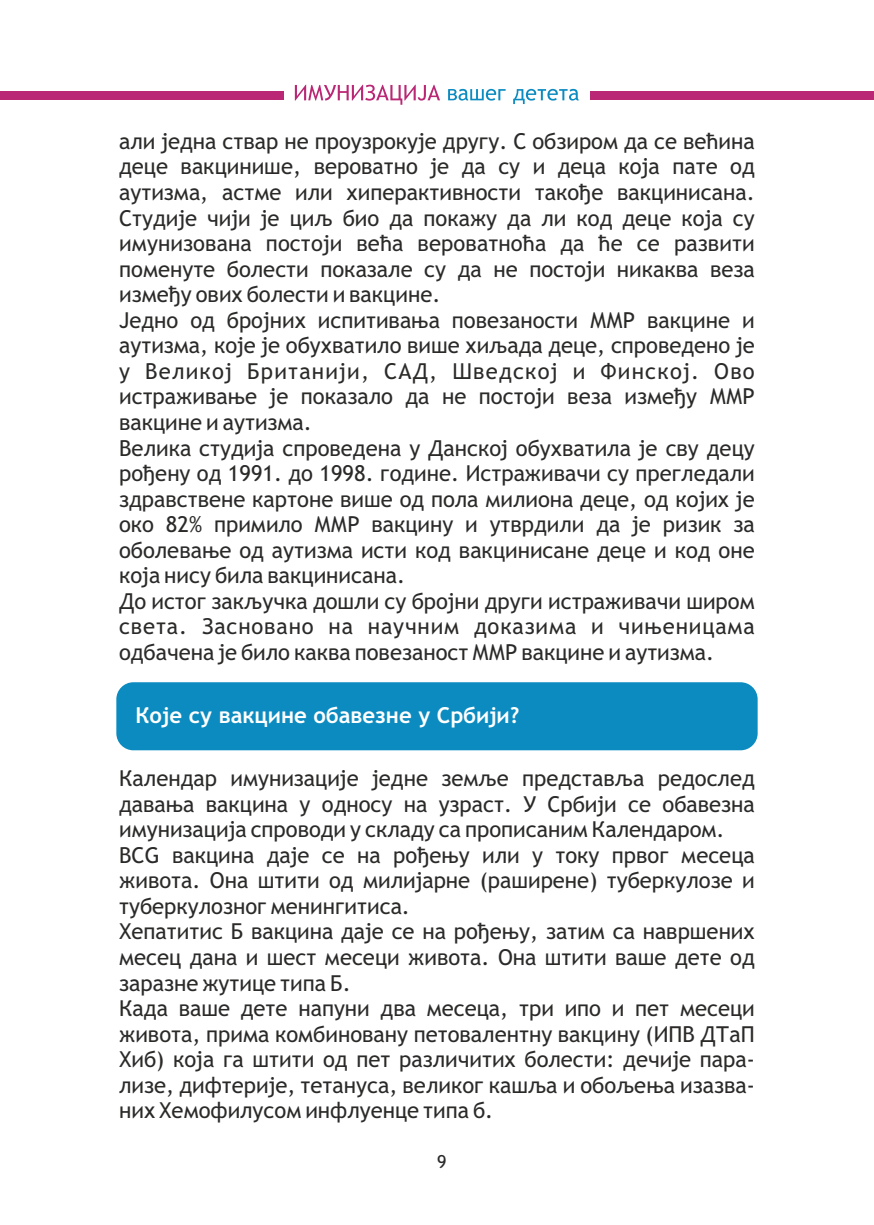
<style>
.page{position:relative;width:874px;height:1225px;background:#fff}
.page>*{position:absolute;margin:0;border:0;box-sizing:border-box;transform-origin:0 0}
.t1{font:22px/25.6px "Trebuchet MS";color:#2b2a29}
.t2{font:700 22px "Trebuchet MS";color:#fefefe}
.t3{font:18px "Trebuchet MS";color:#2b2a29}
</style>
<div class="page">
<div style="left:116px;top:682px;width:641px;height:68px;background:#0b8bc0;border-radius:17px"></div>
<div style="left:0;top:91px;width:283px;height:9px;background:#b92775"></div>
<div style="left:590px;top:91px;width:283px;height:9px;background:#b92775"></div>
<svg style="left:295px;top:85px;width:145px;height:20px"></svg>
<svg style="left:448px;top:89px;width:130px;height:15px"></svg>
<p class="t1" style="left:119px;top:130px;width:637px">али једна ствар не проузрокује другу. С обзиром да се већина деце вакцинише, вероватно је да су и деца која пате од аутизма, астме или хиперактивности такође вакцинисана.<br>Студије чији је циљ био да покажу да ли код деце која су имунизована постоји већа вероватноћа да ће се развити поменуте болести показале су да не постоји никаква веза између ових болести и вакцине.<br>Једно од бројних испитивања повезаности ММР вакцине и аутизма, које је обухватило више хиљада деце, спроведено је у Великој Британији, САД, Шведској и Финској. Ово истраживање је показало да не постоји веза између ММР вакцине и аутизма.<br>Велика студија спроведена у Данској обухватила је сву децу рођену од 1991. до 1998. године. Истраживачи су прегледали здравствене картоне више од пола милиона деце, од којих је око 82% примило ММР вакцину и утврдили да је ризик за оболевање од аутизма исти код вакцинисане деце и код оне која нису била вакцинисана.<br>До истог закључка дошли су бројни други истраживачи широм света. Засновано на научним доказима и чињеницама одбачена је било каква повезаност ММР вакцине и аутизма.</p>
<p class="t2" style="left:135px;top:707px;width:385px">Које су вакцине обавезне у Србији?</p>
<p class="t1" style="left:119px;top:767px;width:636px">Календар имунизације једне земље представља редослед давања вакцина у односу на узраст. У Србији се обавезна имунизација спроводи у складу са прописаним Календаром.<br>BCG вакцина даје се на рођењу или у току првог месеца живота. Она штити од милијарне (раширене) туберкулозе и туберкулозног менингитиса.<br>Хепатитис Б вакцина даје се на рођењу, затим са навршених месец дана и шест месеци живота. Она штити ваше дете од заразне жутице типа Б.<br>Када ваше дете напуни два месеца, три ипо и пет месеци живота, прима комбиновану петовалентну вакцину (ИПВ ДТаП Хиб) која га штити од пет различитих болести: дечије пара&shy;лизе, дифтерије, тетануса, великог кашља и обољења изазва&shy;них Хемофилусом инфлуенце типа б.</p>
<p class="t3" style="left:437px;top:1155px;width:11px">9</p>
</div>
